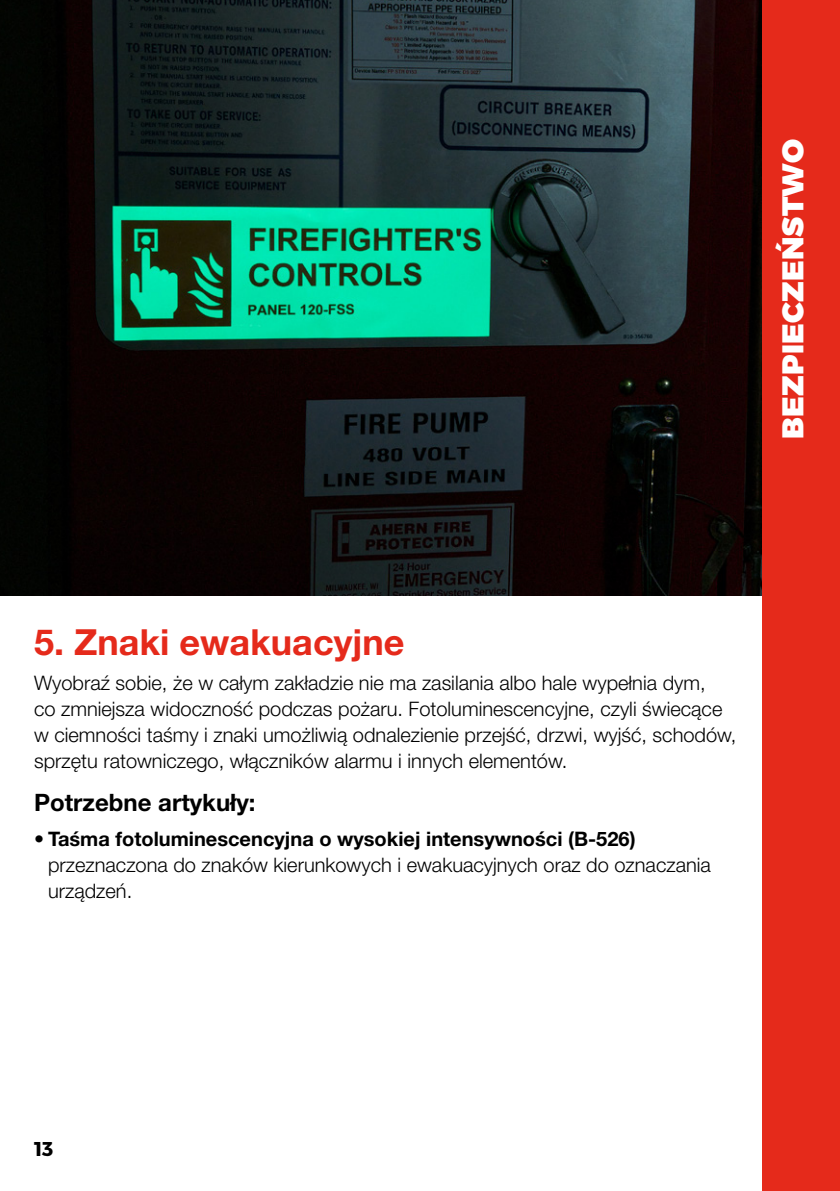
<style>
.page{position:relative;width:840px;height:1191px;background:#fff}
.page>*{position:absolute;margin:0;border:0;box-sizing:border-box;transform-origin:0 0}
.t1{font:700 36px "Helvetica Neue LT Pro";color:#e52a1b}
.t2{font:900 30px "Montserrat";letter-spacing:.01em;color:#fff}
.t3{font:700 24px "Helvetica Neue LT Pro";color:#000}
.t4{font:300 20px/26px "Helvetica Neue LT Pro";color:#000}
.t5{font:700 20px "Helvetica Neue LT Pro";color:#000}
.t6{font:700 20px "Montserrat";color:#000}
</style>
<div class="page">
<img style="left:0;top:0;width:762px;height:595px">
<div style="left:762px;top:0;width:77px;height:595px;background:#e52a1b"></div>
<div style="left:762px;top:595px;width:77px;height:596px;background:#e52a1b"></div>
<h2 class="t2" style="left:773px;top:439px;width:301px;rotate:-90deg">BEZPIECZEŃSTWO</h2>
<h1 class="t1" style="left:34px;top:619px;width:372px">5. Znaki ewakuacyjne</h1>
<p class="t4" style="left:34px;top:669px;width:703px">Wyobraź sobie, że w całym zakładzie nie ma zasilania albo hale wypełnia dym,<br>co zmniejsza widoczność podczas pożaru. Fotoluminescencyjne, czyli świecące w ciemności taśmy i znaki umożliwią odnalezienie przejść, drzwi, wyjść, schodów, sprzętu ratowniczego, włączników alarmu i innych elementów.</p>
<p class="t3" style="left:34px;top:787px;width:223px">Potrzebne artykuły:</p>
<p class="t5" style="left:34px;top:826px;width:602px">• Taśma fotoluminescencyjna o wysokiej intensywności (B-526)</p>
<p class="t4" style="left:48px;top:851px;width:664px">przeznaczona do znaków kierunkowych i ewakuacyjnych oraz do oznaczania urządzeń.</p>
<p class="t6" style="left:34px;top:1136px;width:21px">13</p>
</div>
